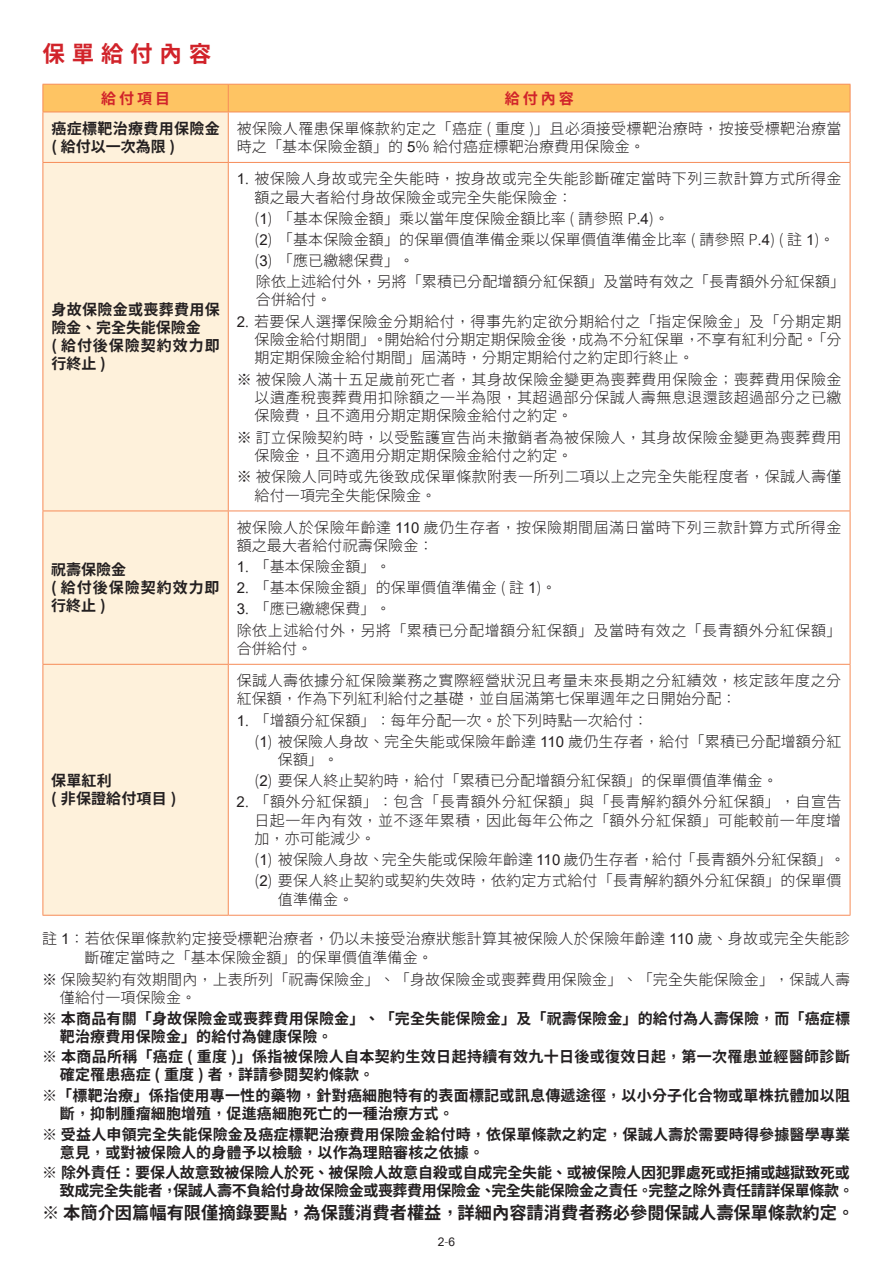
<style>
.page{position:relative;width:893px;height:1263px;background:#fff}
.page>*{position:absolute;margin:0;border:0;box-sizing:border-box;transform-origin:0 0}
.t1{font:700 22.5px "Taipei Sans TC Beta";letter-spacing:.3em;color:#d1232a}
.t2{font:700 17.25px "Taipei Sans TC Beta";color:#231f20}
.t3{font:300 15px/18.5px "Taipei Sans TC Beta";letter-spacing:.01em;color:#231f20}
.t4{font:700 15px/18px "Taipei Sans TC Beta";letter-spacing:.01em;color:#231f20}
.t5{font:300 15px/18.5px "Taipei Sans TC Beta";letter-spacing:.035em;color:#231f20}
.t6{font:300 15px/18.5px "Taipei Sans TC Beta";letter-spacing:.03em;color:#231f20}
.t7{font:700 15px/18px "Taipei Sans TC Beta";letter-spacing:-.025em;color:#231f20;text-align:right}
.t8{font:700 15px/18px "Taipei Sans TC Beta";letter-spacing:.065em;color:#231f20}
.t9{font:700 15px "Taipei Sans TC Beta";letter-spacing:.2em;color:#d1232a}
.t10{font:12px "Arial";color:#231f20}
.s1{font-family:"Arial";font-weight:400}
.s2{font-family:"Taipei Sans TC Beta";font-weight:300}
</style>
<div class="page">
<div style="left:44px;top:113px;width:184px;height:802px;background:#fef1db"></div>
<svg style="left:43px;top:84px;width:808px;height:28px;background:#fdc162"></svg>
<hr style="left:43px;top:112px;width:185px;height:1px;background:#f68c58">
<hr style="left:43px;top:112px;width:1px;height:50px;background:#f68c58">
<hr style="left:228px;top:112px;width:622px;height:1px;background:#f68c58">
<hr style="left:228px;top:112px;width:1px;height:50px;background:#f68c58">
<hr style="left:850px;top:112px;width:1px;height:50px;background:#f68c58">
<hr style="left:43px;top:162px;width:185px;height:1px;background:#f68c58">
<hr style="left:43px;top:163px;width:1px;height:348px;background:#f68c58">
<hr style="left:228px;top:162px;width:622px;height:1px;background:#f68c58">
<hr style="left:228px;top:163px;width:1px;height:348px;background:#f68c58">
<hr style="left:850px;top:163px;width:1px;height:348px;background:#f68c58">
<hr style="left:43px;top:511px;width:185px;height:1px;background:#f68c58">
<hr style="left:43px;top:511px;width:1px;height:153px;background:#f68c58">
<hr style="left:228px;top:511px;width:622px;height:1px;background:#f68c58">
<hr style="left:228px;top:511px;width:1px;height:153px;background:#f68c58">
<hr style="left:850px;top:511px;width:1px;height:153px;background:#f68c58">
<hr style="left:43px;top:664px;width:185px;height:1px;background:#f68c58">
<hr style="left:43px;top:665px;width:1px;height:250px;background:#f68c58">
<hr style="left:228px;top:664px;width:622px;height:1px;background:#f68c58">
<hr style="left:228px;top:665px;width:1px;height:250px;background:#f68c58">
<hr style="left:850px;top:665px;width:1px;height:250px;background:#f68c58">
<hr style="left:43px;top:915px;width:185px;height:1px;background:#f68c58">
<hr style="left:228px;top:915px;width:622px;height:1px;background:#f68c58">
<h1 class="t1" style="left:43px;top:42px;width:170px">保單給付內容</h1>
<p class="t9" style="left:101px;top:90px;width:70px">給付項目</p>
<p class="t9" style="left:505px;top:90px;width:70px">給付內容</p>
<p class="t4" style="left:51px;top:120px;width:170px">癌症標靶治療費用保險金( 給付以一次為限 )</p>
<p class="t3" style="left:237px;top:119px;width:606px">被保險人罹患保單條款約定之「癌症 ( 重度 )」且必須接受標靶治療時，按接受標靶治療當時之「基本保險金額」的 <span class="s1">5</span>% 給付癌症標靶治療費用保險金。</p>
<p class="t4" style="left:51px;top:301px;width:170px">身故保險金或喪葬費用保險金、完全失能保險金<br>( 給付後保險契約效力即行終止 )</p>
<p class="t8" style="left:51px;top:561px;width:170px">祝壽保險金<br>( 給付後保險契約效力即行終止 )</p>
<p class="t6" style="left:255px;top:170px;width:588px;text-indent:-18px"><span class="s1">1</span>. 被保險人身故或完全失能時，按身故或完全失能診斷確定當時下列三款計算方式所得金額之最大者給付身故保險金或完全失能保險金：</p>
<p class="t3" style="left:255px;top:208px;width:592px;line-height:21.1px">(<span class="s1">1</span>) 「基本保險金額」乘以當年度保險金額比率 ( 請參照 P.<span class="s1">4</span>)。<br>(<span class="s1">2</span>) 「基本保險金額」的保單價值準備金乘以保單價值準備金比率 ( 請參照 P.<span class="s1">4</span>) ( 註 <span class="s1">1</span>)。(<span class="s1">3</span>) 「應已繳總保費」。<br>除依上述給付外，另將「累積已分配增額分紅保額」及當時有效之「長青額外分紅保額」</p>
<p class="t3" style="left:256px;top:291px;width:77px">合併給付。</p>
<p class="t3" style="left:255px;top:312px;width:588px;text-align:justify;text-indent:-18px"><span class="s1">2</span>. 若要保人選擇保險金分期給付，得事先約定欲分期給付之「指定保險金」及「分期定期保險金給付期間」。開始給付分期定期保險金後，成為不分紅保單，不享有紅利分配。「分期定期保險金給付期間」屆滿時，分期定期給付之約定即行終止。</p>
<p class="t3" style="left:255px;top:370px;width:588px;text-align:justify;text-indent:-18px">※ 被保險人滿十五足歲前死亡者，其身故保險金變更為喪葬費用保險金；喪葬費用保險金以遺產稅喪葬費用扣除額之一半為限，其超過部分保誠人壽無息退還該超過部分之已繳保險費，且不適用分期定期保險金給付之約定。</p>
<p class="t6" style="left:255px;top:428px;width:588px;text-indent:-18px">※ 訂立保險契約時，以受監護宣告尚未撤銷者為被保險人，其身故保險金變更為喪葬費用保險金，且不適用分期定期保險金給付之約定。</p>
<p class="t6" style="left:255px;top:468px;width:588px;text-indent:-18px">※ 被保險人同時或先後致成保單條款附表一所列二項以上之完全失能程度者，保誠人壽僅給付一項完全失能保險金。</p>
<p class="t5" style="left:237px;top:518px;width:606px">被保險人於保險年齡達 <span class="s1">110</span> 歲仍生存者，按保險期間屆滿日當時下列三款計算方式所得金額之最大者給付祝壽保險金：</p>
<p class="t3" style="left:237px;top:558px;width:156px"><span class="s1">1</span>. 「基本保險金額」。</p>
<p class="t3" style="left:237px;top:579px;width:321px"><span class="s1">2</span>. 「基本保險金額」的保單價值準備金 ( 註 <span class="s1">1</span>)。</p>
<p class="t5" style="left:237px;top:599px;width:606px;line-height:21.1px"><span class="s1">3</span>. 「應已繳總保費」。<br>除依上述給付外，另將「累積已分配增額分紅保額」及當時有效之「長青額外分紅保額」</p>
<p class="t3" style="left:237px;top:639px;width:77px">合併給付。</p>
<p class="t5" style="left:237px;top:671px;width:606px">保誠人壽依據分紅保險業務之實際經營狀況且考量未來長期之分紅績效，核定該年度之分紅保額，作為下列紅利給付之基礎，並自屆滿第七保單週年之日開始分配：</p>
<p class="t3" style="left:255px;top:710px;width:588px;line-height:21.1px;text-indent:-18px"><span class="s1">1</span>. 「增額分紅保額」：每年分配一次。於下列時點一次給付：<br>(<span class="s1">1</span>) 被保險人身故、完全失能或保險年齡達 <span class="s1">110</span> 歲仍生存者，給付「累積已分配增額分紅</p>
<p class="t3" style="left:254px;top:749px;width:525px;line-height:21.1px;text-indent:23px">保額」。<br>(<span class="s1">2</span>) 要保人終止契約時，給付「累積已分配增額分紅保額」的保單價值準備金。</p>
<p class="t3" style="left:254px;top:793px;width:588px;text-align:justify;text-indent:-18px"><span class="s1">2</span>. 「額外分紅保額」：包含「長青額外分紅保額」與「長青解約額外分紅保額」，自宣告日起一年內有效，並不逐年累積，因此每年公佈之「額外分紅保額」可能較前一年度增加，亦可能減少。</p>
<p class="t3" style="left:254px;top:849px;width:592px;line-height:21.1px">(<span class="s1">1</span>) 被保險人身故、完全失能或保險年齡達 <span class="s1">110</span> 歲仍生存者，給付「長青額外分紅保額」。(<span class="s1">2</span>) 要保人終止契約或契約失效時，依約定方式給付「長青解約額外分紅保額」的保單價</p>
<p class="t3" style="left:278px;top:890px;width:77px">值準備金。</p>
<p class="t3" style="left:85px;top:929px;width:767px;line-height:19.2px;text-indent:-43px">註 <span class="s1">1</span>：若依保單條款約定接受標靶治療者，仍以未接受治療狀態計算其被保險人於保險年齡達 <span class="s1">110</span> 歲、身故或完全失能診斷確定當時之「基本保險金額」的保單價值準備金。</p>
<p class="t3" style="left:60px;top:971px;width:792px;line-height:18px;text-indent:-18px">※ 保險契約有效期間內，上表所列「祝壽保險金」、「身故保險金或喪葬費用保險金」、「完全失能保險金」，保誠人壽僅給付一項保險金。</p>
<p class="t4" style="left:60px;top:1009px;width:792px;text-indent:-18px">※ 本商品有關「身故保險金或喪葬費用保險金」、「完全失能保險金」及「祝壽保險金」的給付為人壽保險，而「癌症標靶治療費用保險金」的給付為健康保險。</p>
<p class="t4" style="left:60px;top:1048px;width:791px;text-indent:-18px">※ 本商品所稱「癌症 ( 重度 )」係指被保險人自本契約生效日起持續有效九十日後或復效日起，第一次罹患並經醫師診斷確定罹患癌症 ( 重度 ) 者，詳請參閱契約條款。</p>
<p class="t4" style="left:60px;top:1087px;width:792px;text-indent:-18px">※「標靶治療」係指使用專一性的藥物，針對癌細胞特有的表面標記或訊息傳遞途徑，以小分子化合物或單株抗體加以阻斷，抑制腫瘤細胞增殖，促進癌細胞死亡的一種治療方式。</p>
<p class="t4" style="left:60px;top:1125px;width:792px;text-indent:-18px">※ 受益人申領完全失能保險金及癌症標靶治療費用保險金給付時，依保單條款之約定，保誠人壽於需要時得參據醫學專業意見，或對被保險人的身體予以檢驗，以作為理賠審核之依據。</p>
<p class="t7" style="left:42px;top:1164px;width:813px">※ 除外責任：要保人故意致被保險人於死、被保險人故意自殺或自成完全失能、或被保險人因犯罪處死或拒捕或越獄致死或致成完全失能者，保誠人壽不負給付身故保險金或喪葬費用保險金、完全失能保險金之責任。完整之除外責任請詳保單條款。</p>
<p class="t2" style="left:42px;top:1203px;width:814px">※ 本簡介因篇幅有限僅摘錄要點，為保護消費者權益，詳細內容請消費者務必參閱保誠人壽保單條款約定。</p>
<p class="t10" style="left:438px;top:1234px;width:19px">2<span class="s2">-</span>6</p>
<p class="t4" style="left:51px;top:772px;width:127px">保單紅利<br>( 非保證給付項目 )</p>
</div>
